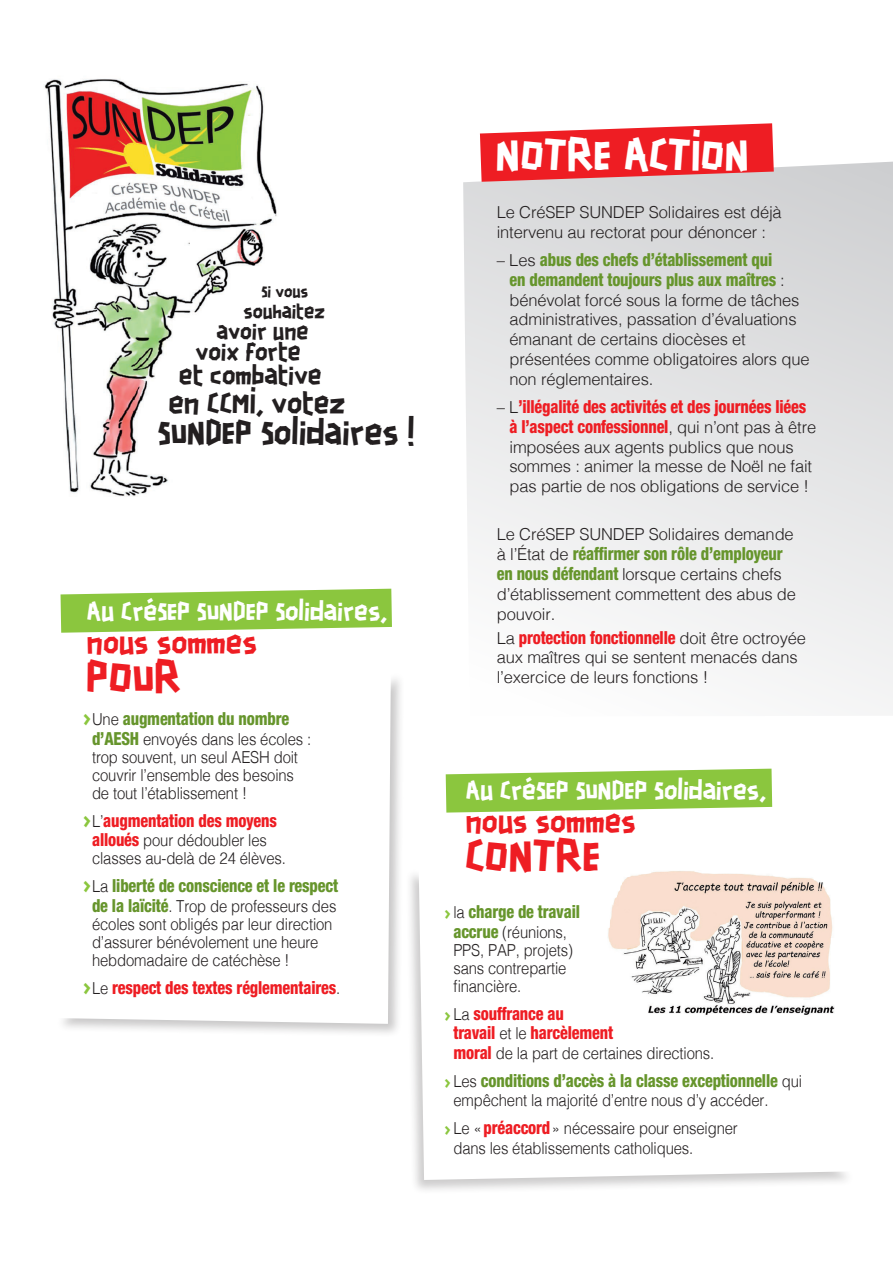
<style>
.page{position:relative;width:893px;height:1263px;background:#fff}
.page>*{position:absolute;margin:0;border:0;box-sizing:border-box;transform-origin:0 0}
.t1{font:42px "Scotchlidaires";color:#fff}
.t2{font:42px "Scotchlidaires";color:#ee1d23}
.t3{font:31.5px "Scotchlidaires";color:#231f20}
.t4{font:28.5px "Scotchlidaires";color:#ee1d23}
.t5{font:27px "Scotchlidaires";color:#231f20}
.t6{font:24px "Scotchlidaires";color:#fff}
.t7{font:24px "Scotchlidaires";color:#231f20}
.t8{font:22.5px "Scotchlidaires";color:#231f20}
.t9{font:21px "Scotchlidaires";color:#231f20}
.t10{font:800 condensed 18px/19.8px "Helvetica Neue";letter-spacing:-.01em;color:#66952c;scale:.9 1}
.t11{font:800 condensed 18px/19.8px "Helvetica Neue";letter-spacing:-.01em;color:#ee1d23;scale:.9 1}
.t12{font:18px "Scotchlidaires";color:#231f20}
.t13{font:300 16.5px/19.8px "Helvetica";letter-spacing:-.01em;color:#231f20}
.t14{font:300 16.5px/18px "Helvetica";letter-spacing:-.01em;color:#231f20;scale:.9 1}
.t15{font:15px "Scotchlidaires";color:#231f20}
.s1{font-family:"Scotchlidaires";font-weight:400;font-stretch:normal;font-size:21px;color:#8bc63e}
.s2{font-family:"Helvetica";font-weight:300;font-stretch:normal;font-size:16.5px;color:#231f20}
.s3{font-family:"Helvetica Neue";font-weight:800;font-stretch:condensed;font-size:18px;color:#66952c}
.s4{font-family:"Helvetica Neue";font-weight:800;font-stretch:condensed;font-size:18px;color:#ee1d23}
.s5{font-family:"Scotchlidaires";font-weight:400;color:#8bc63e}
</style>
<div class="page">
<div style="left:56px;top:671px;width:349px;height:367px;background:#231f20;opacity:.25"></div>
<svg style="left:57px;top:672px;width:334px;height:352px"></svg>
<svg style="left:61px;top:589px;width:331px;height:44px;background:#9acd57"></svg>
<svg style="left:463px;top:161px;width:430px;height:553px"></svg>
<svg style="left:480px;top:123px;width:294px;height:59px;background:#ed4348"></svg>
<div style="left:405px;top:867px;width:450px;height:328px;background:#231f20;opacity:.23"></div>
<svg style="left:419px;top:868px;width:435px;height:312px"></svg>
<svg style="left:446px;top:769px;width:326px;height:43px;background:#97cc53"></svg>
<img style="left:44px;top:79px;width:247px;height:418px">
<p class="t15" style="left:261px;top:281px;width:48px">Si vous</p>
<p class="t12" style="left:243px;top:299px;width:83px">souhaitez</p>
<p class="t9" style="left:216px;top:317px;width:94px">avoir une</p>
<h3 class="t8" style="left:195px;top:336px;width:107px">voix forte</h3>
<h3 class="t7" style="left:179px;top:359px;width:144px">et combative</h3>
<h3 class="t5" style="left:168px;top:384px;width:178px">en CCMI, votez</h3>
<h2 class="t3" style="left:158px;top:411px;width:258px">SUNDEP Solidaires !</h2>
<h3 class="t6" style="left:87px;top:594px;width:302px">Au CréSEP SUNDEP Solidaires,</h3>
<h3 class="t4" style="left:87px;top:622px;width:172px">nous sommes</h3>
<h1 class="t2" style="left:87px;top:647px;width:96px">POUR</h1>
<p class="t10" style="left:84px;top:709px;width:230px"><span class="s1">&gt;</span><span class="s2">Une</span> augmentation du nombre</p>
<p class="t14" style="left:92px;top:729px;width:245px"><span class="s3">d’AESH</span> envoyés dans les écoles : trop souvent, un seul AESH doit couvrir l’ensemble des besoins de tout l’établissement !</p>
<p class="t11" style="left:84px;top:810px;width:216px"><span class="s1">&gt;</span><span class="s2">L’</span>augmentation des moyens</p>
<p class="t14" style="left:92px;top:830px;width:217px"><span class="s4">alloués</span> pour dédoubler les classes au-delà de 24 élèves.</p>
<p class="t10" style="left:84px;top:876px;width:284px"><span class="s1">&gt;</span><span class="s2">La</span> liberté de conscience et le respect</p>
<p class="t14" style="left:92px;top:896px;width:273px"><span class="s3">de la laïcité</span>. Trop de professeurs des écoles sont obligés par leur direction d’assurer bénévolement une heure hebdomadaire de catéchèse !</p>
<p class="t11" style="left:84px;top:977px;width:287px"><span class="s1">&gt;</span><span class="s2">Le</span> respect des textes réglementaires<span class="s2">.</span></p>
<h1 class="t1" style="left:496px;top:125px;width:255px">NOTRE ACTION</h1>
<p class="t13" style="left:497px;top:201px;width:286px">Le CréSEP SUNDEP Solidaires est déjà intervenu au rectorat pour dénoncer :</p>
<p class="t10" style="left:510px;top:249px;width:307px;text-indent:-13px"><span class="s2">– Les</span> abus des chefs d’établissement qui en demandent toujours plus aux maîtres <span class="s2">:</span></p>
<p class="t13" style="left:510px;top:289px;width:301px">bénévolat forcé sous la forme de tâches administratives, passation d’évaluations émanant de certains diocèses et présentées comme obligatoires alors que non réglementaires.</p>
<p class="t11" style="left:510px;top:396px;width:342px;text-indent:-13px"><span class="s2">– L</span>’illégalité des activités et des journées liées à l’aspect confessionnel<span class="s2">, qui n’ont pas à être</span></p>
<p class="t13" style="left:510px;top:436px;width:304px">imposées aux agents publics que nous sommes : animer la messe de Noël ne fait pas partie de nos obligations de service !</p>
<p class="t13" style="left:497px;top:523px;width:298px">Le CréSEP SUNDEP Solidaires demande</p>
<p class="t10" style="left:497px;top:544px;width:319px"><span class="s2">à l’État de</span> réaffirmer son rôle d’employeur</p>
<p class="t13" style="left:497px;top:563px;width:301px"><span class="s3">en nous défendant</span> lorsque certains chefs d’établissement commettent des abus de pouvoir.</p>
<p class="t11" style="left:497px;top:627px;width:345px"><span class="s2">La</span> protection fonctionnelle <span class="s2">doit être octroyée</span></p>
<p class="t13" style="left:497px;top:646px;width:302px">aux maîtres qui se sentent menacés dans l’exercice de leurs fonctions !</p>
<h3 class="t6" style="left:465px;top:773px;width:302px">Au CréSEP SUNDEP Solidaires,</h3>
<h3 class="t4" style="left:465px;top:801px;width:172px">nous sommes</h3>
<h1 class="t2" style="left:465px;top:826px;width:137px">CONTRE</h1>
<p class="t10" style="left:445px;top:902px;width:152px"><sub>&gt;</sub> <span class="s2">la</span> charge de travail</p>
<p class="t14" style="left:453px;top:922px;width:134px"><span class="s3">accrue</span> (réunions,<br>PPS, PAP, projets) sans contrepartie financière.</p>
<p class="t11" style="left:453px;top:1003px;width:179px;text-indent:-9px"><sub>&gt;</sub> <span class="s2">La</span> souffrance au<br>travail <span class="s2">et le</span> harcèlement</p>
<p class="t14" style="left:453px;top:1043px;width:291px"><span class="s4">moral</span> de la part de certaines directions.</p>
<p class="t10" style="left:445px;top:1070px;width:398px"><sub>&gt;</sub> <span class="s2">Les</span> conditions d’accès à la classe exceptionnelle <span class="s2">qui</span></p>
<p class="t14" style="left:445px;top:1085px;width:361px;line-height:28px;text-indent:9px">empêchent la majorité d’entre nous d’y accéder. <span class="s5">&gt;</span> Le «<span class="s4">préaccord</span>» nécessaire pour enseigner</p>
<p class="t14" style="left:453px;top:1138px;width:268px">dans les établissements catholiques.</p>
</div>
